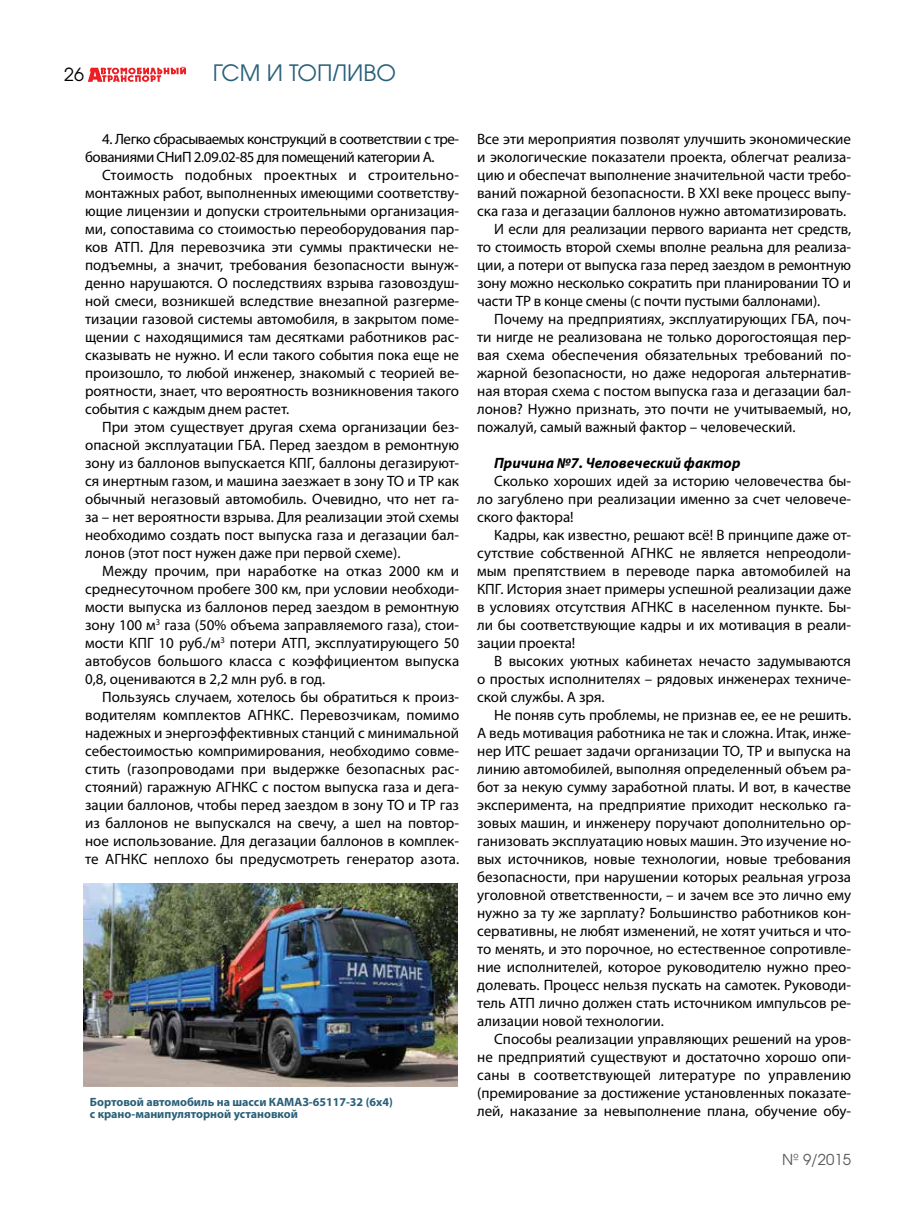
<style>
.page{position:relative;width:915px;height:1212px;background:#fff}
.page>*{position:absolute;margin:0;border:0;box-sizing:border-box;transform-origin:0 0}
.t1{font:22.5px "AG Avalanche C";color:#296079}
.t2{font:18px "AG Avalanche C";color:#000}
.t3{font:15px/18px "Myriad Pro";color:#000;text-align:justify}
.t4{font:15px/18px "Myriad Pro";letter-spacing:-.03em;color:#000}
.t5{font:italic 700 15px "Myriad Pro";color:#000}
.t6{font:15px "AG Avalanche C";color:#58595b}
.t7{font:700 12px/12px "Myriad Pro";color:#296079}
</style>
<div class="page">
<svg style="left:88px;top:66px;width:98px;height:16px"></svg>
<img style="left:83px;top:883px;width:374px;height:204px">
<p class="t2" style="left:64px;top:63px;width:21px">26</p>
<h1 class="t1" style="left:213px;top:59px;width:184px">ГСМ И ТОПЛИВО</h1>
<p class="t4" style="left:85px;top:130px;width:375px;text-indent:17px">4. Легко сбрасываемых конструкций в соответствии с тре&shy;бованиями СНиП 2.09.02-85 для помещений категории А.</p>
<p class="t3" style="left:85px;top:166px;width:375px;text-indent:17px">Стоимость подобных проектных и строительно&shy;монтажных работ, выполненных имеющими соответству&shy;ющие лицензии и допуски строительными организация&shy;ми, сопоставима со стоимостью переоборудования пар&shy;ков АТП. Для перевозчика эти суммы практически не&shy;подъемны, а значит, требования безопасности вынуж&shy;денно нарушаются. О последствиях взрыва газовоздуш&shy;ной смеси, возникшей вследствие внезапной разгерме&shy;тизации газовой системы автомобиля, в закрытом поме&shy;щении с находящимися там десятками работников рас&shy;сказывать не нужно. И если такого события пока еще не произошло, то любой инженер, знакомый с теорией ве&shy;роятности, знает, что вероятность возникновения такого события с каждым днем растет.</p>
<p class="t3" style="left:85px;top:418px;width:375px;text-indent:17px">При этом существует другая схема организации без&shy;опасной эксплуатации ГБА. Перед заездом в ремонтную зону из баллонов выпускается КПГ, баллоны дегазируют&shy;ся инертным газом, и машина заезжает в зону ТО и ТР как обычный негазовый автомобиль. Очевидно, что нет га&shy;за – нет вероятности взрыва. Для реализации этой схемы необходимо создать пост выпуска газа и дегазации бал&shy;лонов (этот пост нужен даже при первой схеме).</p>
<p class="t3" style="left:85px;top:562px;width:375px;text-indent:17px">Между прочим, при наработке на отказ 2000 км и среднесуточном пробеге 300 км, при условии необходи&shy;мости выпуска из баллонов перед заездом в ремонтную зону 100 м<sup>3</sup> газа (50% объема заправляемого газа), стои&shy;мости КПГ 10 руб./м<sup>3</sup> потери АТП, эксплуатирующего 50 автобусов большого класса с коэффициентом выпуска 0,8, оцениваются в 2,2 млн руб. в год.</p>
<p class="t3" style="left:85px;top:688px;width:375px;text-indent:17px">Пользуясь случаем, хотелось бы обратиться к произ&shy;водителям комплектов АГНКС. Перевозчикам, помимо надежных и энергоэффективных станций с минимальной себестоимостью компримирования, необходимо совме&shy;стить (газопроводами при выдержке безопасных рас&shy;стояний) гаражную АГНКС с постом выпуска газа и дега&shy;зации баллонов, чтобы перед заездом в зону ТО и ТР газ из баллонов не выпускался на свечу, а шел на повтор&shy;ное использование. Для дегазации баллонов в комплек&shy;те АГНКС неплохо бы предусмотреть генератор азота.</p>
<p class="t7" style="left:90px;top:1096px;width:304px">Бортовой автомобиль на шасси КАМАЗ-65117-32 (6х4) с крано-манипуляторной установкой</p>
<p class="t3" style="left:477px;top:130px;width:375px">Все эти мероприятия позволят улучшить экономические</p>
<p class="t3" style="left:477px;top:148px;width:375px">и экологические показатели проекта, облегчат реализа-</p>
<p class="t3" style="left:477px;top:166px;width:375px">цию и обеспечат выполнение значительной части требо-</p>
<p class="t3" style="left:477px;top:184px;width:375px">ваний пожарной безопасности. В XXI веке процесс выпу-</p>
<p class="t3" style="left:477px;top:202px;width:370px">ска газа и дегазации баллонов нужно автоматизировать.</p>
<p class="t3" style="left:494px;top:220px;width:358px">И если для реализации первого варианта нет средств,</p>
<p class="t3" style="left:477px;top:238px;width:375px">то стоимость второй схемы вполне реальна для реализа-</p>
<p class="t3" style="left:477px;top:256px;width:375px">ции, а потери от выпуска газа перед заездом в ремонтную</p>
<p class="t3" style="left:477px;top:274px;width:375px">зону можно несколько сократить при планировании ТО и</p>
<p class="t3" style="left:477px;top:292px;width:344px">части ТР в конце смены (с почти пустыми баллонами).</p>
<p class="t3" style="left:494px;top:310px;width:358px">Почему на предприятиях, эксплуатирующих ГБА, поч-</p>
<p class="t3" style="left:477px;top:328px;width:375px">ти нигде не реализована не только дорогостоящая пер-</p>
<p class="t3" style="left:477px;top:346px;width:375px">вая схема обеспечения обязательных требований по-</p>
<p class="t3" style="left:477px;top:364px;width:375px">жарной безопасности, но даже недорогая альтернатив-</p>
<p class="t3" style="left:477px;top:382px;width:375px">ная вторая схема с постом выпуска газа и дегазации бал-</p>
<p class="t3" style="left:477px;top:400px;width:375px">лонов? Нужно признать, это почти не учитываемый, но,</p>
<p class="t3" style="left:477px;top:418px;width:320px">пожалуй, самый важный фактор – человеческий.</p>
<p class="t5" style="left:494px;top:453px;width:248px">Причина №7. Человеческий фактор</p>
<p class="t3" style="left:477px;top:472px;width:375px;text-indent:17px">Сколько хороших идей за историю человечества бы&shy;ло загублено при реализации именно за счет человече&shy;ского фактора!</p>
<p class="t3" style="left:477px;top:526px;width:375px;text-indent:17px">Кадры, как известно, решают всё! В принципе даже от&shy;сутствие собственной АГНКС не является непреодоли&shy;мым препятствием в переводе парка автомобилей на КПГ. История знает примеры успешной реализации даже в условиях отсутствия АГНКС в населенном пункте. Бы&shy;ли бы соответствующие кадры и их мотивация в реали&shy;зации проекта!</p>
<p class="t3" style="left:477px;top:652px;width:375px;text-indent:17px">В высоких уютных кабинетах нечасто задумываются о простых исполнителях – рядовых инженерах техниче&shy;ской службы. А зря.</p>
<p class="t3" style="left:477px;top:706px;width:375px;text-indent:17px">Не поняв суть проблемы, не признав ее, ее не решить.<br>А ведь мотивация работника не так и сложна. Итак, инже&shy;нер ИТС решает задачи организации ТО, ТР и выпуска на линию автомобилей, выполняя определенный объем ра&shy;бот за некую сумму заработной платы. И вот, в качестве эксперимента, на предприятие приходит несколько га&shy;зовых машин, и инженеру поручают дополнительно ор&shy;ганизовать эксплуатацию новых машин. Это изучение но&shy;вых источников, новые технологии, новые требования безопасности, при нарушении которых реальная угроза уголовной ответственности, – и зачем все это лично ему нужно за ту же зарплату? Большинство работников кон&shy;сервативны, не любят изменений, не хотят учиться и что&shy;то менять, и это порочное, но естественное сопротивле&shy;ние исполнителей, которое руководителю нужно прео&shy;долевать. Процесс нельзя пускать на самотек. Руководи&shy;тель АТП лично должен стать источником импульсов ре&shy;ализации новой технологии.</p>
<p class="t3" style="left:477px;top:1030px;width:375px;text-indent:17px">Способы реализации управляющих решений на уров&shy;не предприятий существуют и достаточно хорошо опи&shy;саны в соответствующей литературе по управлению (премирование за достижение установленных показате&shy;лей, наказание за невыполнение плана, обучение обу-</p>
<p class="t6" style="left:781px;top:1150px;width:70px">№ 9/2015</p>
</div>
